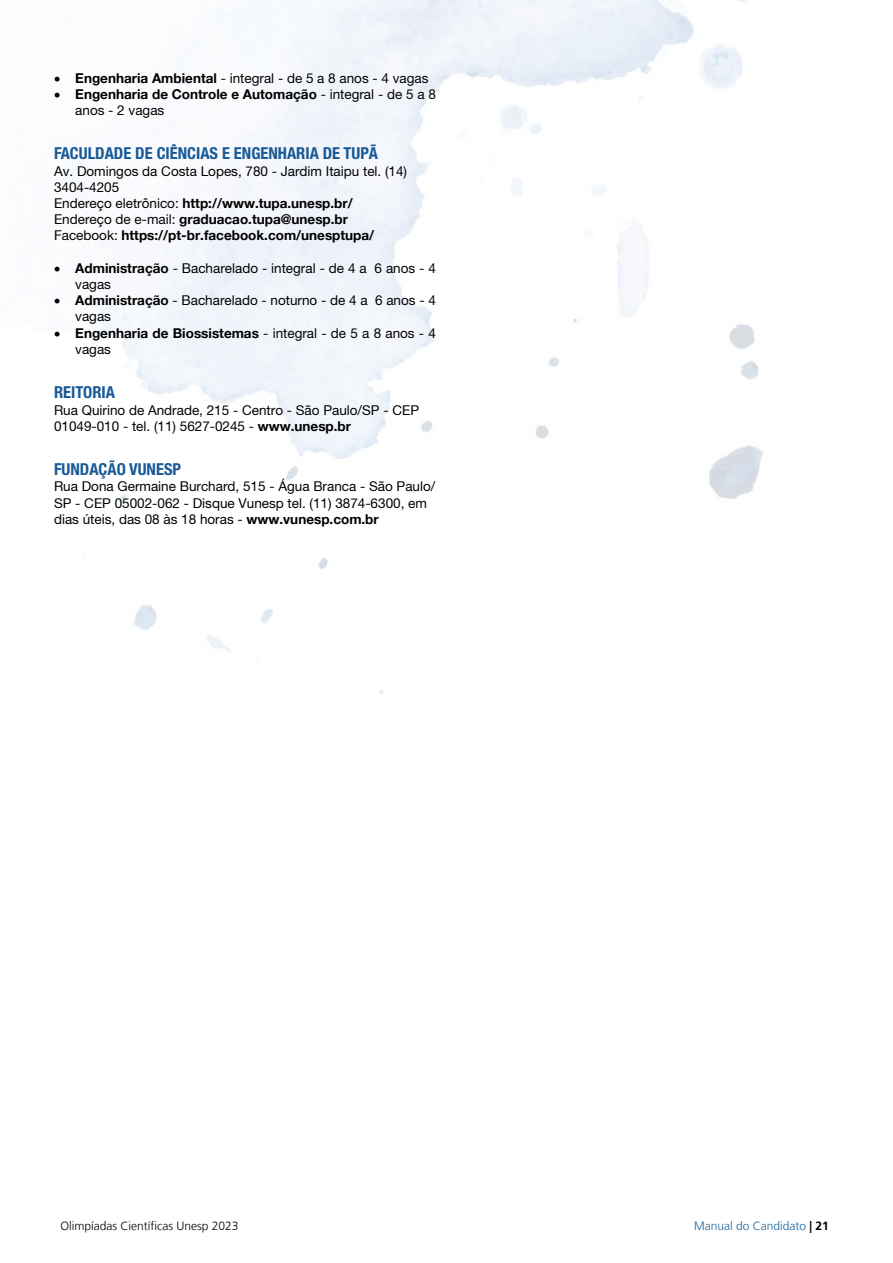
<style>
.page{position:relative;width:893px;height:1263px;background:#fff}
.page>*{position:absolute;margin:0;border:0;box-sizing:border-box;transform-origin:0 0}
.t1{font:700 condensed 16.5px "Helvetica Neue";color:#185997}
.t2{font:13.5px/16.2px "Helvetica Neue";color:#000}
.t3{font:700 13.5px/16.2px "Helvetica Neue";color:#000}
.t4{font:300 12px "Frutiger LT";color:#000}
.t5{font:300 12px "Frutiger LT";color:#186197}
.s1{font-weight:700}
.s2{font-weight:400}
.s3{font-family:"Frutiger LT Std";font-weight:700;color:#000}
</style>
<div class="page">
<img style="left:48px;top:0;width:715px;height:694px">
<p class="t2" style="left:54px;top:69px;width:376px">• <span class="s1">Engenharia Ambiental</span> - integral - de 5 a 8 anos - 4 vagas</p>
<p class="t3" style="left:75px;top:85px;width:362px;text-indent:-21px">• Engenharia de Controle e Automação <span class="s2">- integral - de 5 a 8 anos - 2 vagas</span></p>
<p class="t1" style="left:54px;top:140px;width:326px">FACULDADE DE CIÊNCIAS E ENGENHARIA DE TUPÃ</p>
<p class="t2" style="left:54px;top:163px;width:355px">Av. Domingos da Costa Lopes, 780 - Jardim Itaipu tel. (14)<br>3404-4205<br>Endereço eletrônico: <span class="s1">http://www.tupa.unesp.br/ </span>Endereço de e-mail: <span class="s1">graduacao.tupa@unesp.br </span>Facebook: <span class="s1">https://pt-br.facebook.com/unesptupa/</span></p>
<p class="t2" style="left:75px;top:260px;width:362px;text-indent:-21px">• <span class="s1">Administração</span> - Bacharelado - integral - de 4 a 6 anos - 4 vagas</p>
<p class="t2" style="left:75px;top:292px;width:362px;text-indent:-21px">• <span class="s1">Administração</span> - Bacharelado - noturno - de 4 a 6 anos - 4 vagas</p>
<p class="t2" style="left:75px;top:325px;width:362px;text-indent:-21px">• <span class="s1">Engenharia de Biossistemas</span> - integral - de 5 a 8 anos - 4 vagas</p>
<p class="t1" style="left:54px;top:379px;width:63px">REITORIA</p>
<p class="t2" style="left:54px;top:401px;width:367px">Rua Quirino de Andrade, 215 - Centro - São Paulo/SP - CEP<br>01049-010 - tel. (11) 5627-0245 - <span class="s1">www.unesp.br</span></p>
<p class="t1" style="left:54px;top:456px;width:129px">FUNDAÇÃO VUNESP</p>
<p class="t2" style="left:54px;top:478px;width:383px">Rua Dona Germaine Burchard, 515 - Água Branca - São Paulo/<br>SP - CEP 05002-062 - Disque Vunesp tel. (11) 3874-6300, em dias úteis, das 08 às 18 horas - <span class="s1">www.vunesp.com.br</span></p>
<p class="t4" style="left:61px;top:1219px;width:180px">Olimpíadas Científicas Unesp 2023</p>
<p class="t5" style="left:694px;top:1219px;width:136px">Manual do Candidato <span class="s3">| 21</span></p>
</div>
